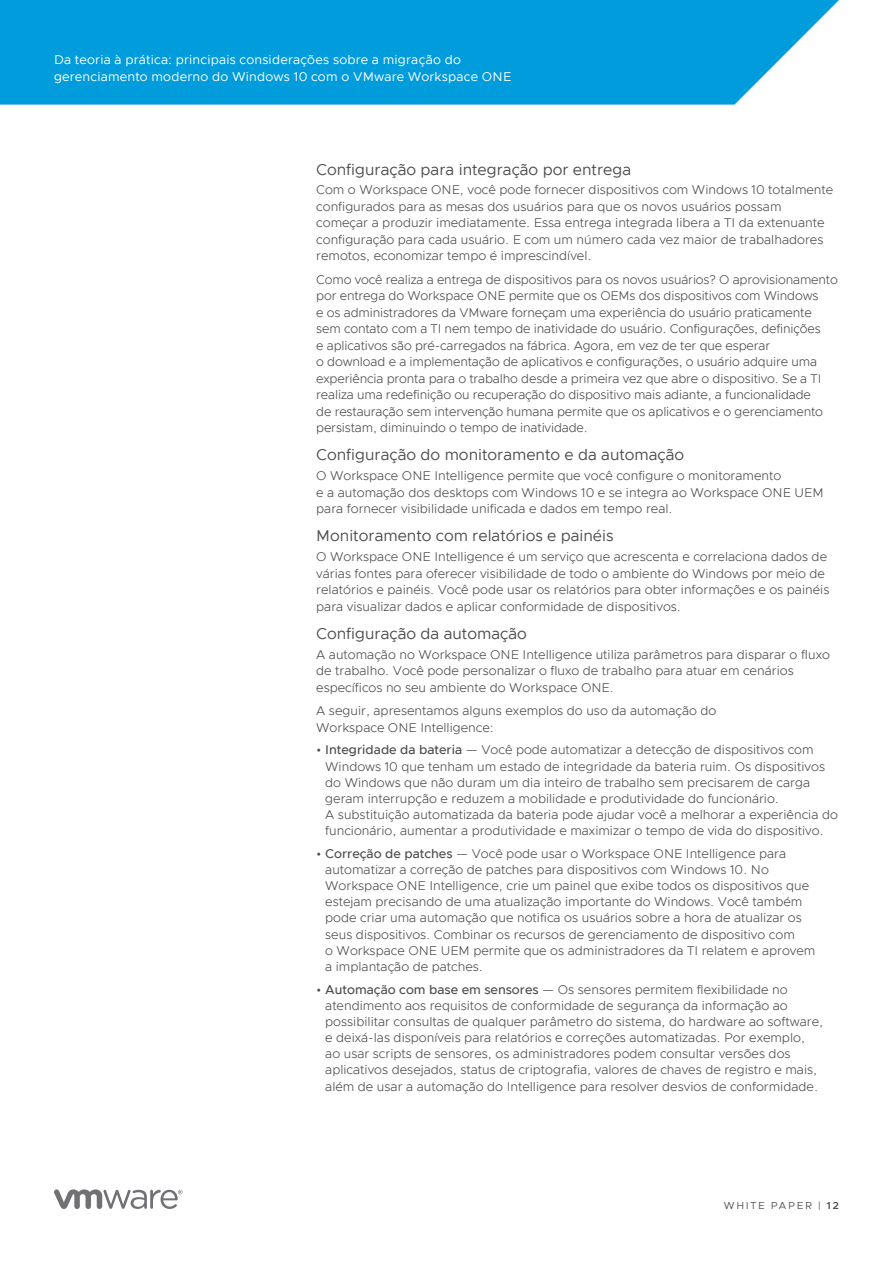
<style>
.page{position:relative;width:893px;height:1263px;background:#fff}
.page>*{position:absolute;margin:0;border:0;box-sizing:border-box;transform-origin:0 0}
.t1{font:15.75px "Metropolis";color:#4d4d4f}
.t2{font:300 12.75px/16.5px "Metropolis";color:#4d4d4f}
.t3{font:12.75px/17.2px "Metropolis";letter-spacing:.02em;color:#fff}
.t4{font:10.2px "Metropolis";letter-spacing:.165em;color:#4d4d4f}
.s1{font-weight:500}
.s2{font-weight:600}
</style>
<div class="page">
<svg style="left:0;top:0;width:839px;height:105px;background:#10a2de"></svg>
<svg style="left:54px;top:1189px;width:129px;height:20px"></svg>
<p class="t3" style="left:54px;top:51px;width:459px">Da teoria à prática: principais considerações sobre a migração do gerenciamento moderno do Windows 10 com o VMware Workspace ONE</p>
<p class="t1" style="left:316px;top:159px;width:316px">Configuração para integração por entrega</p>
<p class="t2" style="left:316px;top:182px;width:519px">Com o Workspace ONE, você pode fornecer dispositivos com Windows 10 totalmente configurados para as mesas dos usuários para que os novos usuários possam começar a produzir imediatamente. Essa entrega integrada libera a TI da extenuante configuração para cada usuário. E com um número cada vez maior de trabalhadores remotos, economizar tempo é imprescindível.</p>
<p class="t2" style="left:316px;top:271px;width:523px">Como você realiza a entrega de dispositivos para os novos usuários? O aprovisionamento por entrega do Workspace ONE permite que os OEMs dos dispositivos com Windows<br>e os administradores da VMware forneçam uma experiência do usuário praticamente sem contato com a TI nem tempo de inatividade do usuário. Configurações, definições<br>e aplicativos são pré-carregados na fábrica. Agora, em vez de ter que esperar<br>o download e a implementação de aplicativos e configurações, o usuário adquire uma experiência pronta para o trabalho desde a primeira vez que abre o dispositivo. Se a TI realiza uma redefinição ou recuperação do dispositivo mais adiante, a funcionalidade<br>de restauração sem intervenção humana permite que os aplicativos e o gerenciamento persistam, diminuindo o tempo de inatividade.</p>
<p class="t1" style="left:316px;top:445px;width:370px">Configuração do monitoramento e da automação</p>
<p class="t2" style="left:316px;top:468px;width:509px">O Workspace ONE Intelligence permite que você configure o monitoramento<br>e a automação dos desktops com Windows 10 e se integra ao Workspace ONE UEM para fornecer visibilidade unificada e dados em tempo real.</p>
<p class="t1" style="left:316px;top:526px;width:299px">Monitoramento com relatórios e painéis</p>
<p class="t2" style="left:316px;top:549px;width:515px">O Workspace ONE Intelligence é um serviço que acrescenta e correlaciona dados de várias fontes para oferecer visibilidade de todo o ambiente do Windows por meio de relatórios e painéis. Você pode usar os relatórios para obter informações e os painéis para visualizar dados e aplicar conformidade de dispositivos.</p>
<p class="t1" style="left:316px;top:624px;width:212px">Configuração da automação</p>
<p class="t2" style="left:316px;top:646px;width:515px">A automação no Workspace ONE Intelligence utiliza parâmetros para disparar o fluxo de trabalho. Você pode personalizar o fluxo de trabalho para atuar em cenários específicos no seu ambiente do Workspace ONE.</p>
<p class="t2" style="left:316px;top:702px;width:402px">A seguir, apresentamos alguns exemplos do uso da automação do<br>Workspace ONE Intelligence:</p>
<p class="t2" style="left:325px;top:742px;width:514px;text-indent:-9px">• <span class="s1">Integridade da bateria</span> — Você pode automatizar a detecção de dispositivos com Windows 10 que tenham um estado de integridade da bateria ruim. Os dispositivos do Windows que não duram um dia inteiro de trabalho sem precisarem de carga geram interrupção e reduzem a mobilidade e produtividade do funcionário.<br>A substituição automatizada da bateria pode ajudar você a melhorar a experiência do funcionário, aumentar a produtividade e maximizar o tempo de vida do dispositivo.</p>
<p class="t2" style="left:325px;top:845px;width:492px;text-indent:-9px">• <span class="s1">Correção de patches</span> — Você pode usar o Workspace ONE Intelligence para automatizar a correção de patches para dispositivos com Windows 10. No Workspace ONE Intelligence, crie um painel que exibe todos os dispositivos que estejam precisando de uma atualização importante do Windows. Você também pode criar uma automação que notifica os usuários sobre a hora de atualizar os seus dispositivos. Combinar os recursos de gerenciamento de dispositivo com<br>o Workspace ONE UEM permite que os administradores da TI relatem e aprovem a implantação de patches.</p>
<p class="t2" style="left:325px;top:981px;width:499px;text-indent:-9px">• <span class="s1">Automação com base em sensores</span> — Os sensores permitem flexibilidade no atendimento aos requisitos de conformidade de segurança da informação ao possibilitar consultas de qualquer parâmetro do sistema, do hardware ao software, e deixá-las disponíveis para relatórios e correções automatizadas. Por exemplo, ao usar scripts de sensores, os administradores podem consultar versões dos aplicativos desejados, status de criptografia, valores de chaves de registro e mais, além de usar a automação do Intelligence para resolver desvios de conformidade.</p>
<p class="t4" style="left:724px;top:1199px;width:116px">WHITE PAPER | <span class="s2">12</span></p>
</div>
